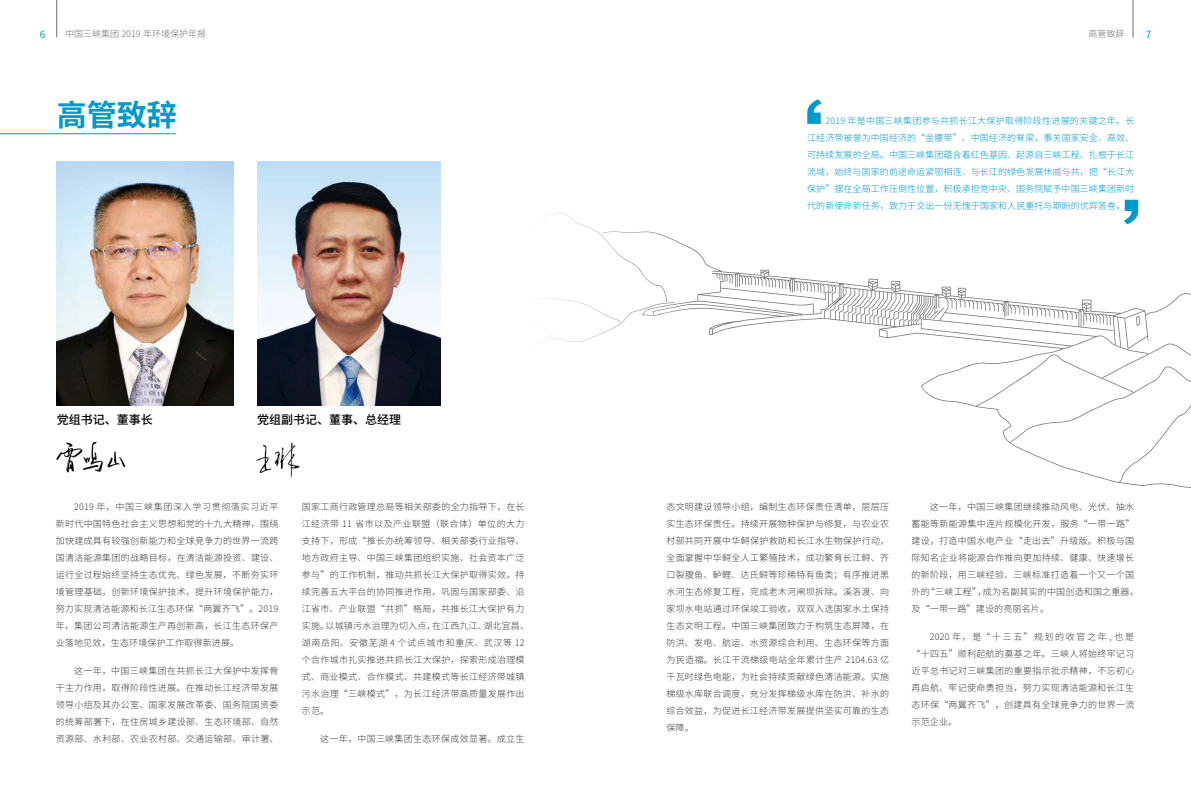
<style>
.page{position:relative;width:1191px;height:808px;background:#fff}
.page>*{position:absolute;margin:0;border:0;box-sizing:border-box;transform-origin:0 0}
.t1{font:700 30px "Noto Sans Hans";color:#09c}
.t2{font:500 12px "Noto Sans Hans";color:#000}
.t3{font:10px "Noto Sans Hans";color:#09c}
.t4{font:300 9px/17px "Noto Sans Hans";letter-spacing:.035em;color:#3e3a39;text-align:justify}
.t5{font:300 9px/17px "Noto Sans Hans";letter-spacing:.01em;color:#09c;text-align:justify}
.t6{font:300 9px "Noto Sans Hans";color:#727171}
</style>
<div class="page">
<hr style="left:57px;top:0;width:1px;height:38px;background:#727171">
<hr style="left:1132px;top:0;width:1px;height:38px;background:#727171">
<img style="left:57px;top:162px;width:176px;height:243px">
<img style="left:56px;top:443px;width:70px;height:30px">
<img style="left:256px;top:442px;width:43px;height:35px">
<svg style="left:1104px;top:293px;width:87px;height:195px"></svg>
<svg style="left:440px;top:207px;width:295px;height:95px"></svg>
<img style="left:257px;top:162px;width:183px;height:243px">
<hr style="left:0;top:133px;width:176px;height:1px;background:#09c">
<svg style="left:807px;top:99px;width:14px;height:25px"></svg>
<svg style="left:1124px;top:200px;width:14px;height:24px"></svg>
<p class="t3" style="left:40px;top:28px;width:7px">6</p>
<p class="t6" style="left:65px;top:28px;width:142px">中国三峡集团 2019 年环境保护年报</p>
<p class="t6" style="left:1088px;top:28px;width:37px">高管致辞</p>
<p class="t3" style="left:1145px;top:28px;width:7px">7</p>
<h1 class="t1" style="left:57px;top:98px;width:121px">高管致辞</h1>
<h2 class="t2" style="left:57px;top:412px;width:97px">党组书记、董事长</h2>
<h2 class="t2" style="left:257px;top:412px;width:145px">党组副书记、董事、总经理</h2>
<p class="t4" style="left:56px;top:498px;width:224px;text-indent:18px">2019 年，中国三峡集团深入学习贯彻落实习近平新时代中国特色社会主义思想和党的十九大精神，围绕加快建成具有较强创新能力和全球竞争力的世界一流跨国清洁能源集团的战略目标，在清洁能源投资、建设、运行全过程始终坚持生态优先、绿色发展，不断夯实环境管理基础，创新环境保护技术，提升环境保护能力，努力实现清洁能源和长江生态环保“两翼齐飞”。2019年，集团公司清洁能源生产再创新高，长江生态环保产业落地见效，生态环境保护工作取得新进展。</p>
<p class="t4" style="left:56px;top:662px;width:224px;text-indent:18px">这一年，中国三峡集团在共抓长江大保护中发挥骨干主力作用，取得阶段性进展。在推动长江经济带发展领导小组及其办公室、国家发展改革委、国务院国资委的统筹部署下，在住房城乡建设部、生态环境部、自然资源部、水利部、农业农村部、交通运输部、审计署、</p>
<p class="t4" style="left:302px;top:498px;width:229px;text-align:left">国家工商行政管理总局等相关部委的全力指导下，在长江经济带 11 省市以及产业联盟（联合体）单位的大力支持下，形成“推长办统筹领导、相关部委行业指导、地方政府主导、中国三峡集团组织实施、社会资本广泛参与”的工作机制，推动共抓长江大保护取得实效。持续完善五大平台的协同推进作用，巩固与国家部委、沿江省市、产业联盟“共抓”格局，共推长江大保护有力实施。以城镇污水治理为切入点，在江西九江、湖北宜昌、湖南岳阳、安徽芜湖 4 个试点城市和重庆、武汉等 12个合作城市扎实推进共抓长江大保护，探索形成治理模式、商业模式、合作模式、共建模式等长江经济带城镇污水治理“三峡模式”，为长江经济带高质量发展作出示范。</p>
<p class="t4" style="left:320px;top:730px;width:206px">这一年，中国三峡集团生态环保成效显著。成立生</p>
<p class="t5" style="left:807px;top:112px;width:328px;text-indent:18px">2019 年是中国三峡集团参与共抓长江大保护取得阶段性进展的关键之年。长江经济带被誉为中国经济的“金腰带”、中国经济的脊梁，事关国家安全、高效、可持续发展的全局。中国三峡集团蕴含着红色基因、起源自三峡工程、扎根于长江流域，始终与国家的前途命运紧密相连、与长江的绿色发展休戚与共，把“长江大保护”摆在全局工作压倒性位置，积极承担党中央、国务院赋予中国三峡集团新时代的新使命新任务，致力于交出一份无愧于国家和人民重托与期盼的优异答卷。</p>
<p class="t4" style="left:666px;top:498px;width:224px">态文明建设领导小组，编制生态环保责任清单，层层压实生态环保责任。持续开展物种保护与修复，与农业农村部共同开展中华鲟保护救助和长江水生物保护行动，全面掌握中华鲟全人工繁殖技术，成功繁育长江鲟、齐口裂腹鱼、鲈鲤、达氏鲟等珍稀特有鱼类；有序推进黑水河生态修复工程，完成老木河闸坝拆除。溪洛渡、向家坝水电站通过环保竣工验收，双双入选国家水土保持生态文明工程。中国三峡集团致力于构筑生态屏障，在防洪、发电、航运、水资源综合利用、生态环保等方面为民造福。长江干流梯级电站全年累计生产 2104.63 亿千瓦时绿色电能，为社会持续贡献绿色清洁能源。实施梯级水库联合调度，充分发挥梯级水库在防洪、补水的综合效益，为促进长江经济带发展提供坚实可靠的生态保障。</p>
<p class="t4" style="left:911px;top:498px;width:229px;text-align:left;text-indent:18px">这一年，中国三峡集团继续推动风电、光伏、抽水蓄能等新能源集中连片规模化开发，服务“一带一路”建设，打造中国水电产业“走出去”升级版。积极与国际知名企业将能源合作推向更加持续、健康、快速增长的新阶段，用三峡经验、三峡标准打造着一个又一个国外的“三峡工程”，成为名副其实的中国创造和国之重器，及“一带一路”建设的亮丽名片。</p>
<p class="t4" style="left:911px;top:628px;width:224px;text-indent:18px">2020 年，是“十三五”规划的收官之年 , 也是“十四五”顺利起航的奠基之年。三峡人将始终牢记习近平总书记对三峡集团的重要指示批示精神，不忘初心再启航、牢记使命勇担当，努力实现清洁能源和长江生态环保“两翼齐飞”，创建具有全球竞争力的世界一流示范企业。</p>
</div>
